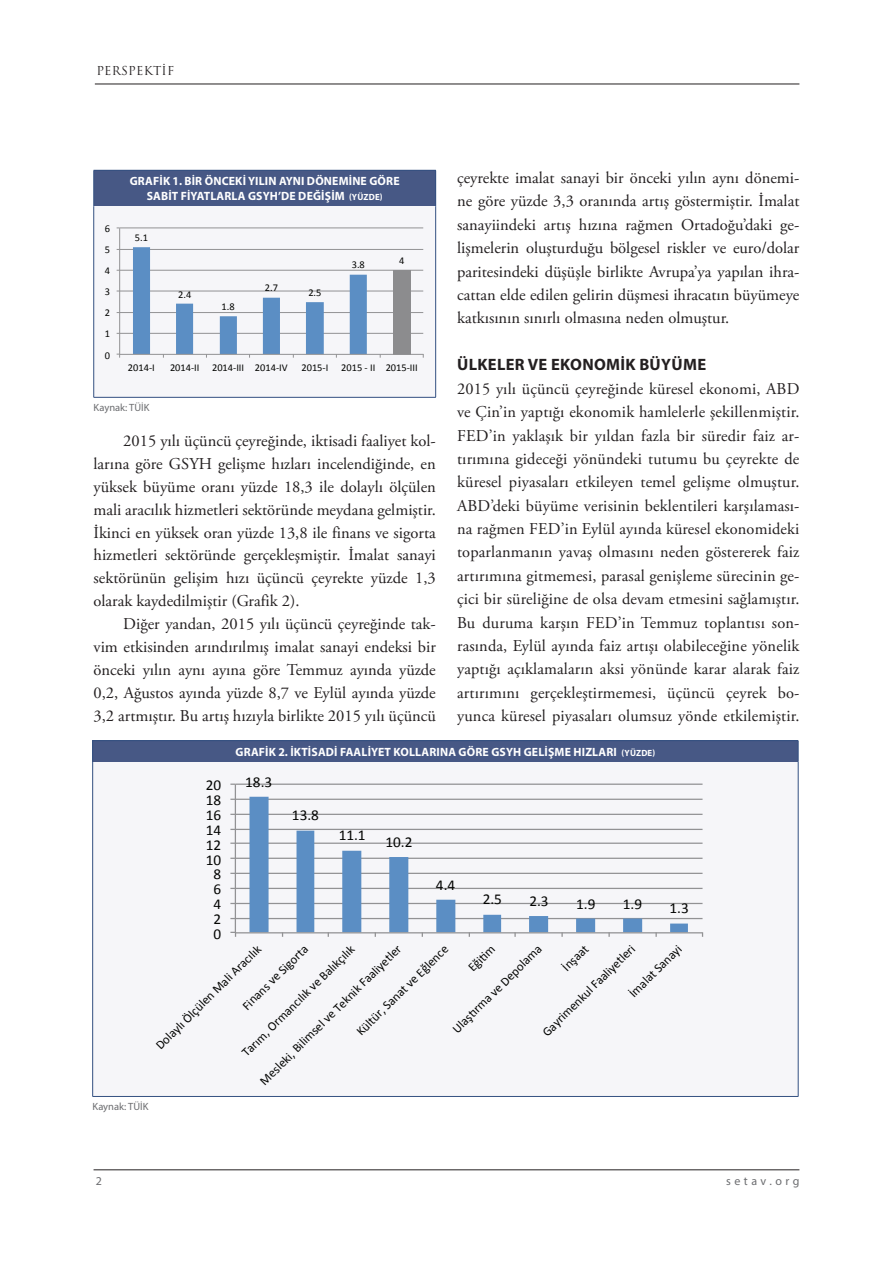
<style>
.page{position:relative;width:893px;height:1263px;background:#fff}
.page>*{position:absolute;margin:0;border:0;box-sizing:border-box;transform-origin:0 0}
.t1{font:16.5px/23.4px "Adobe Garamond Pro";color:#231f20;text-align:justify}
.t2{font:700 16.5px "Myriad Pro";letter-spacing:.02em;color:#231f20}
.t3{font:15px "Calibri";color:#040503}
.t4{font:12.6px "Calibri";color:#040503}
.t5{font:700 12px/15px "Myriad Pro";letter-spacing:.015em;color:#fff;text-align:center}
.t6{font:12px "Myriad Pro";letter-spacing:.29em;color:#6c6d70}
.t7{font:12px "Trajan Pro";letter-spacing:.025em;color:#231f20}
.t8{font:10.5px "Myriad Pro";color:#6c6d70}
.t9{font:10.35px "Calibri";color:#040503}
.s1{font-size:9px}
</style>
<div class="page">
<hr style="left:94px;top:1169px;width:705px;height:1px;background:#231f20">
<hr style="left:95px;top:84px;width:704px;height:1px;background:#231f20">
<div style="left:94px;top:170px;width:342px;height:36px;background:#475885"></div>
<div style="left:94px;top:206px;width:342px;height:191px;background:#f6f6f9"></div>
<hr style="left:94px;top:170px;width:342px;height:1px;background:#335081">
<hr style="left:93px;top:170px;width:1px;height:36px;background:#335081">
<hr style="left:435px;top:170px;width:1px;height:36px;background:#335081">
<hr style="left:93px;top:206px;width:1px;height:191px;background:#335081">
<hr style="left:435px;top:206px;width:1px;height:191px;background:#335081">
<hr style="left:94px;top:397px;width:342px;height:1px;background:#335081">
<svg style="left:116px;top:227px;width:308px;height:131px"></svg>
<div style="left:93px;top:741px;width:705px;height:21px;background:#475885"></div>
<div style="left:93px;top:762px;width:705px;height:334px;background:#f6f6f9"></div>
<hr style="left:92px;top:740px;width:706px;height:1px;background:#335081">
<svg style="left:92px;top:741px;width:1px;height:21px"></svg>
<svg style="left:798px;top:741px;width:1px;height:21px"></svg>
<hr style="left:92px;top:762px;width:1px;height:334px;background:#335081">
<hr style="left:798px;top:762px;width:1px;height:334px;background:#335081">
<hr style="left:92px;top:1096px;width:706px;height:1px;background:#335081">
<svg style="left:230px;top:783px;width:474px;height:154px"></svg>
<p class="t7" style="left:96px;top:63px;width:79px">PERSPEKTİF</p>
<p class="t9" style="left:105px;top:222px;width:7px">6</p>
<p class="t9" style="left:105px;top:243px;width:7px">5</p>
<p class="t9" style="left:105px;top:264px;width:7px">4</p>
<p class="t9" style="left:105px;top:285px;width:7px">3</p>
<p class="t9" style="left:105px;top:306px;width:7px">2</p>
<p class="t9" style="left:105px;top:327px;width:7px">1</p>
<p class="t9" style="left:105px;top:348px;width:7px">0</p>
<p class="t5" style="left:130px;top:173px;width:271px">GRAFİK 1. BİR ÖNCEKİ YILIN AYNI DÖNEMİNE GÖRE<br>SABİT FİYATLARLA GSYH’DE DEĞİŞİM <span class="s1">(YÜZDE)</span></p>
<p class="t9" style="left:135px;top:231px;width:15px">5.1</p>
<p class="t9" style="left:178px;top:288px;width:15px">2.4</p>
<p class="t9" style="left:222px;top:300px;width:15px">1.8</p>
<p class="t9" style="left:265px;top:281px;width:15px">2.7</p>
<p class="t9" style="left:308px;top:286px;width:15px">2.5</p>
<p class="t9" style="left:352px;top:258px;width:15px">3.8</p>
<p class="t9" style="left:399px;top:254px;width:7px">4</p>
<p class="t9" style="left:128px;top:361px;width:28px">2014-I</p>
<p class="t9" style="left:170px;top:361px;width:119px">2014-II 2014-III 2014-IV</p>
<p class="t9" style="left:301px;top:361px;width:118px">2015-I 2015 - II 2015-III</p>
<p class="t8" style="left:94px;top:401px;width:57px">Kaynak: TÜİK</p>
<p class="t1" style="left:94px;top:430px;width:344px;line-height:23px;text-indent:30px">2015 yılı üçüncü çeyreğinde, iktisadi faaliyet kol&shy;larına göre GSYH gelişme hızları incelendiğinde, en yüksek büyüme oranı yüzde 18,3 ile dolaylı ölçülen mali aracılık hizmetleri sektöründe meydana gelmiştir.<br>İkinci en yüksek oran yüzde 13,8 ile finans ve sigorta hizmetleri sektöründe gerçekleşmiştir. İmalat sanayi sektörünün gelişim hızı üçüncü çeyrekte yüzde 1,3 olarak kaydedilmiştir (Grafik 2).</p>
<p class="t1" style="left:94px;top:613px;width:344px;line-height:23px;text-indent:30px">Diğer yandan, 2015 yılı üçüncü çeyreğinde tak&shy;vim etkisinden arındırılmış imalat sanayi endeksi bir önceki yılın aynı ayına göre Temmuz ayında yüzde 0,2, Ağustos ayında yüzde 8,7 ve Eylül ayında yüzde 3,2 artmıştır. Bu artış hızıyla birlikte 2015 yılı üçüncü</p>
<p class="t1" style="left:457px;top:167px;width:344px">çeyrekte imalat sanayi bir önceki yılın aynı dönemi&shy;ne göre yüzde 3,3 oranında artış göstermiştir. İmalat sanayiindeki artış hızına rağmen Ortadoğu’daki ge&shy;lişmelerin oluşturduğu bölgesel riskler ve euro/dolar paritesindeki düşüşle birlikte Avrupa’ya yapılan ihra&shy;cattan elde edilen gelirin düşmesi ihracatın büyümeye katkısının sınırlı olmasına neden olmuştur.</p>
<p class="t2" style="left:457px;top:354px;width:251px">ÜLKELER VE EKONOMİK BÜYÜME</p>
<p class="t1" style="left:457px;top:377px;width:344px">2015 yılı üçüncü çeyreğinde küresel ekonomi, ABD ve Çin’in yaptığı ekonomik hamlelerle şekillenmiştir.<br>FED’in yaklaşık bir yıldan fazla bir süredir faiz ar&shy;tırımına gideceği yönündeki tutumu bu çeyrekte de küresel piyasaları etkileyen temel gelişme olmuştur.<br>ABD’deki büyüme verisinin beklentileri karşılaması&shy;na rağmen FED’in Eylül ayında küresel ekonomideki toparlanmanın yavaş olmasını neden göstererek faiz artırımına gitmemesi, parasal genişleme sürecinin ge&shy;çici bir süreliğine de olsa devam etmesini sağlamıştır.<br>Bu duruma karşın FED’in Temmuz toplantısı son&shy;rasında, Eylül ayında faiz artışı olabileceğine yönelik yaptığı açıklamaların aksi yönünde karar alarak faiz artırımını gerçekleştirmemesi, üçüncü çeyrek bo&shy;yunca küresel piyasaları olumsuz yönde etkilemiştir.</p>
<p class="t3" style="left:206px;top:776px;width:17px">20</p>
<p class="t3" style="left:206px;top:791px;width:17px">18</p>
<p class="t3" style="left:206px;top:805px;width:17px">16</p>
<p class="t3" style="left:206px;top:820px;width:17px">14</p>
<p class="t3" style="left:206px;top:835px;width:17px">12</p>
<p class="t3" style="left:206px;top:850px;width:17px">10</p>
<p class="t3" style="left:214px;top:865px;width:9px">8</p>
<p class="t3" style="left:214px;top:880px;width:9px">6</p>
<p class="t3" style="left:214px;top:895px;width:9px">4</p>
<p class="t3" style="left:214px;top:909px;width:9px">2</p>
<p class="t3" style="left:214px;top:924px;width:9px">0</p>
<p class="t5" style="left:236px;top:744px;width:421px">GRAFİK 2. İKTİSADİ FAALİYET KOLLARINA GÖRE GSYH GELİŞME HIZLARI <span class="s1">(YÜZDE)</span></p>
<p class="t3" style="left:245px;top:772px;width:29px">18.3</p>
<p class="t3" style="left:292px;top:806px;width:29px">13.8</p>
<p class="t3" style="left:339px;top:826px;width:29px">11.1</p>
<p class="t3" style="left:385px;top:833px;width:29px">10.2</p>
<p class="t3" style="left:436px;top:876px;width:21px">4.4</p>
<p class="t3" style="left:483px;top:890px;width:21px">2.5</p>
<p class="t3" style="left:529px;top:891px;width:21px">2.3</p>
<p class="t3" style="left:576px;top:894px;width:21px">1.9</p>
<p class="t3" style="left:623px;top:894px;width:21px">1.9</p>
<p class="t3" style="left:669px;top:899px;width:21px">1.3</p>
<p class="t4" style="left:239px;top:1049px;width:154px;rotate:-45deg">Tarım, Ormancılık ve Balıkçılık</p>
<p class="t4" style="left:152px;top:1042px;width:144px;rotate:-45deg">Dolaylı Ölçülen Mali Aracılık</p>
<p class="t4" style="left:539px;top:1029px;width:126px;rotate:-45deg">Gayrimenkul Faaliyetleri</p>
<p class="t4" style="left:626px;top:989px;width:70px;rotate:-45deg">İmalat Sanayi</p>
<p class="t4" style="left:449px;top:1025px;width:121px;rotate:-45deg">UlaşNrma ve Depolama</p>
<p class="t4" style="left:559px;top:963px;width:33px;rotate:-45deg">İnşaat</p>
<p class="t4" style="left:257px;top:1077px;width:195px;rotate:-45deg">Mesleki, Bilimsel ve Teknik Faaliyetler</p>
<p class="t4" style="left:353px;top:1028px;width:125px;rotate:-45deg">Kültür, Sanat ve Eğlence</p>
<p class="t4" style="left:464px;top:964px;width:34px;rotate:-45deg">EğiKm</p>
<p class="t4" style="left:239px;top:1002px;width:88px;rotate:-45deg">Finans ve Sigorta</p>
<p class="t8" style="left:92px;top:1100px;width:57px">Kaynak: TÜİK</p>
<p class="t6" style="left:96px;top:1173px;width:8px">2</p>
<p class="t6" style="left:726px;top:1173px;width:75px">setav.org</p>
</div>
